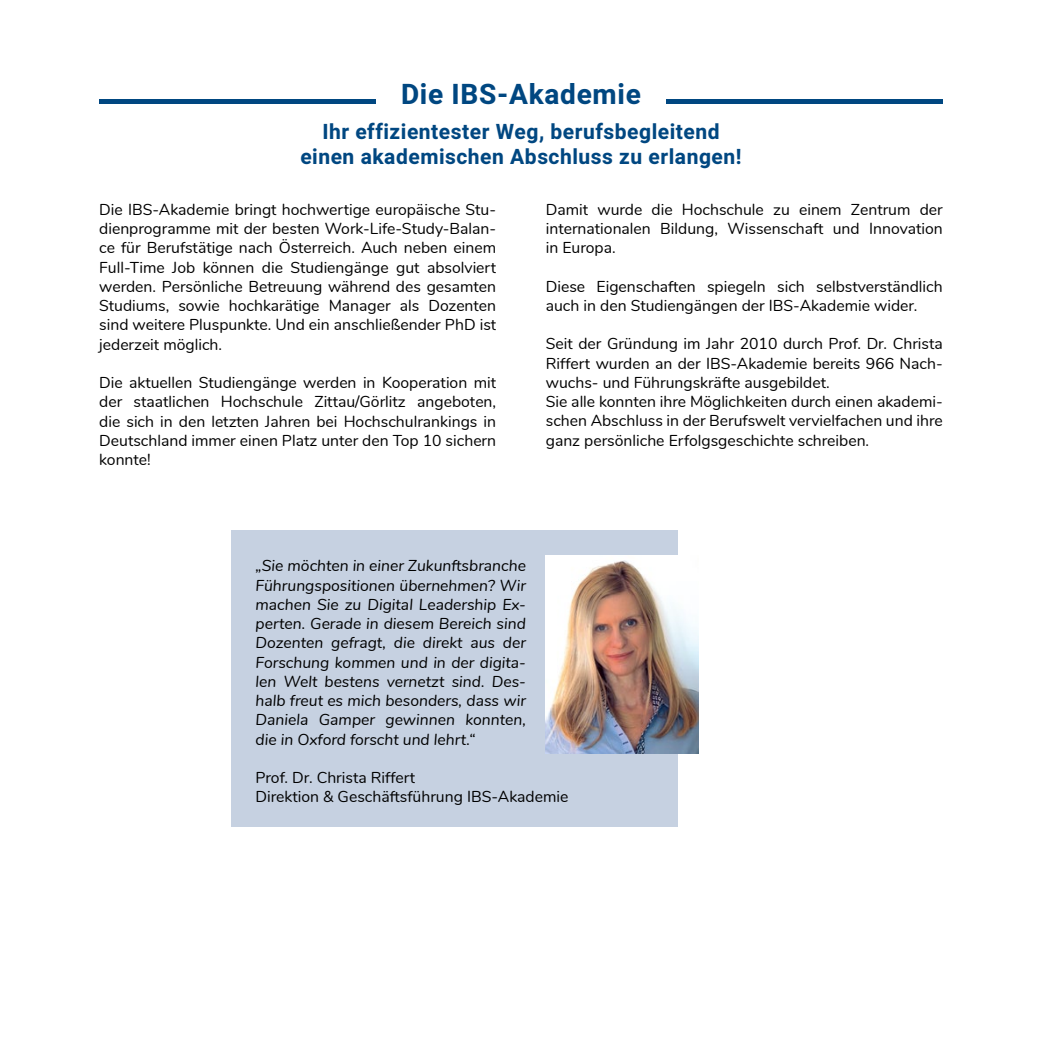
<style>
.page{position:relative;width:1042px;height:1042px;background:#fff}
.page>*{position:absolute;margin:0;border:0;box-sizing:border-box;transform-origin:0 0}
.t1{font:700 28px "Heebo";letter-spacing:.025em;color:#004781}
.t2{font:700 21px/25.2px "Heebo";letter-spacing:.025em;color:#004781;text-align:center}
.t3{font:15.75px/19.2px "Nunito";color:#000}
.t4{font:italic 15.75px/19.2px "Nunito";color:#000;text-align:justify}
</style>
<div class="page">
<div style="left:99px;top:99px;width:844px;height:5px;background:#004781"></div>
<div style="left:376px;top:74px;width:290px;height:43px;background:#fff"></div>
<div style="left:231px;top:530px;width:446px;height:297px;background:#c6d1e1"></div>
<img style="left:546px;top:555px;width:152px;height:199px">
<h1 class="t1" style="left:401px;top:74px;width:241px">Die IBS-Akademie</h1>
<h2 class="t2" style="left:300px;top:119px;width:443px">Ihr effizientester Weg, berufsbegleitend einen akademischen Abschluss zu erlangen!</h2>
<p class="t3" style="left:99px;top:199px;width:398px;text-align:justify">Die IBS-Akademie bringt hochwertige europäische Stu&shy;dienprogramme mit der besten Work-Life-Study-Balan&shy;ce für Berufstätige nach Österreich. Auch neben einem Full-Time Job können die Studiengänge gut absolviert werden. Persönliche Betreuung während des gesamten Studiums, sowie hochkarätige Manager als Dozenten sind weitere Pluspunkte. Und ein anschließender PhD ist jederzeit möglich.</p>
<p class="t3" style="left:99px;top:372px;width:398px;text-align:justify">Die aktuellen Studiengänge werden in Kooperation mit der staatlichen Hochschule Zittau/Görlitz angeboten, die sich in den letzten Jahren bei Hochschulrankings in Deutschland immer einen Platz unter den Top 10 sichern konnte!</p>
<p class="t3" style="left:546px;top:199px;width:398px;text-align:justify">Damit wurde die Hochschule zu einem Zentrum der internationalen Bildung, Wissenschaft und Innovation in Europa.</p>
<p class="t3" style="left:546px;top:276px;width:398px">Diese Eigenschaften spiegeln sich selbstverständlich auch in den Studiengängen der IBS-Akademie wider.</p>
<p class="t3" style="left:546px;top:333px;width:398px">Seit der Gründung im Jahr 2010 durch Prof. Dr. Christa Riffert wurden an der IBS-Akademie bereits 966 Nach&shy;wuchs- und Führungskräfte ausgebildet.<br>Sie alle konnten ihre Möglichkeiten durch einen akademi&shy;schen Abschluss in der Berufswelt vervielfachen und ihre ganz persönliche Erfolgsgeschichte schreiben.</p>
<p class="t4" style="left:255px;top:555px;width:272px">„Sie möchten in einer Zukunftsbranche Führungspositionen übernehmen? Wir machen Sie zu Digital Leadership Ex&shy;perten. Gerade in diesem Bereich sind Dozenten gefragt, die direkt aus der Forschung kommen und in der digita&shy;len Welt bestens vernetzt sind. Des&shy;halb freut es mich besonders, dass wir Daniela Gamper gewinnen konnten, die in Oxford forscht und lehrt.“</p>
<p class="t3" style="left:255px;top:767px;width:314px">Prof. Dr. Christa Riffert<br>Direktion &amp; Geschäftsführung IBS-Akademie</p>
</div>
